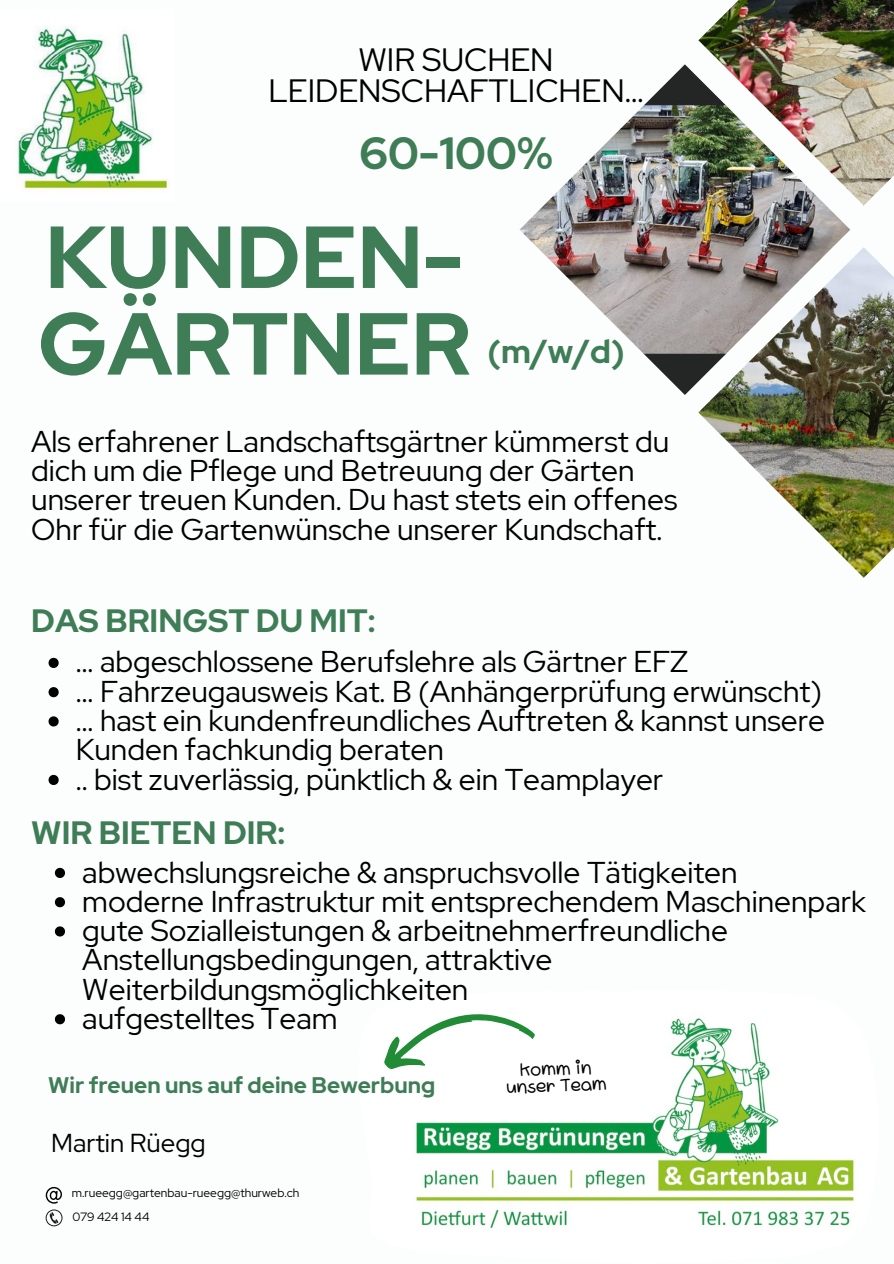
<style>
.page{position:relative;width:894px;height:1264px;background:#fff}
.page>*{position:absolute;margin:0;border:0;box-sizing:border-box;transform-origin:0 0}
.t1{font:700 87.75px/86.7px "Red Hat Display";color:#3f7d57}
.t2{font:700 45px "Red Hat Display";color:#3f7d57}
.t3{font:700 33px "Red Hat Display";color:#3f7d57}
.t4{font:700 32.25px "Red Hat Display";color:#3f7d57}
.t5{font:32.25px/31.5px "Red Hat Display";color:#000;text-align:center}
.t6{font:30px/29.2px "Red Hat Display";color:#000}
.t7{font:25.8px "Red Hat Display";color:#000}
.t8{font:700 22.5px "Red Hat Display";color:#3f7d57}
.t9{font:17.4px/17px "FC Rainbow";color:#000;text-align:center}
.t10{font:12px "Red Hat Display";color:#000}
</style>
<div class="page">
<img style="left:17px;top:27px;width:152px;height:163px">
<img style="left:391px;top:1018px;width:463px;height:211px">
<svg style="left:46px;top:1186px;width:16px;height:17px"></svg>
<svg style="left:46px;top:1209px;width:16px;height:17px"></svg>
<svg style="left:384px;top:1014px;width:151px;height:55px"></svg>
<img style="left:519px;top:64px;width:331px;height:331px">
<svg style="left:49px;top:658px;width:10px;height:10px"></svg>
<svg style="left:49px;top:687px;width:10px;height:10px"></svg>
<svg style="left:49px;top:716px;width:10px;height:10px"></svg>
<svg style="left:49px;top:775px;width:10px;height:10px"></svg>
<svg style="left:55px;top:867px;width:10px;height:11px"></svg>
<svg style="left:55px;top:897px;width:10px;height:10px"></svg>
<svg style="left:55px;top:926px;width:10px;height:10px"></svg>
<svg style="left:55px;top:1014px;width:10px;height:10px"></svg>
<img style="left:698px;top:0;width:195px;height:205px">
<img style="left:698px;top:247px;width:195px;height:330px">
<p class="t5" style="left:268px;top:43px;width:377px">WIR SUCHEN<br>LEIDENSCHAFTLICHEN…</p>
<h2 class="t2" style="left:359px;top:123px;width:195px">60-100%</h2>
<h1 class="t1" style="left:38px;top:213px;width:434px">KUNDEN-<br>GÄRTNER</h1>
<p class="t3" style="left:487px;top:330px;width:139px">(m/w/d)</p>
<p class="t6" style="left:31px;top:426px;width:647px">Als erfahrener Landschaftsgärtner kümmerst du dich um die Pflege und Betreuung der Gärten unserer treuen Kunden. Du hast stets ein offenes Ohr für die Gartenwünsche unserer Kundschaft.</p>
<p class="t4" style="left:31px;top:599px;width:346px">DAS BRINGST DU MIT:</p>
<p class="t6" style="left:76px;top:646px;width:750px">… abgeschlossene Berufslehre als Gärtner EFZ<br>… Fahrzeugausweis Kat. B (Anhängerprüfung erwünscht) … hast ein kundenfreundliches Auftreten &amp; kannst unsere Kunden fachkundig beraten<br>.. bist zuverlässig, pünktlich &amp; ein Teamplayer</p>
<p class="t4" style="left:31px;top:811px;width:255px">WIR BIETEN DIR:</p>
<p class="t6" style="left:82px;top:856px;width:785px">abwechslungsreiche &amp; anspruchsvolle Tätigkeiten moderne Infrastruktur mit entsprechendem Maschinenpark gute Sozialleistungen &amp; arbeitnehmerfreundliche Anstellungsbedingungen, attraktive Weiterbildungsmöglichkeiten<br>aufgestelltes Team</p>
<p class="t8" style="left:48px;top:1070px;width:388px">Wir freuen uns auf deine Bewerbung</p>
<p class="t7" style="left:51px;top:1125px;width:156px">Martin Rüegg</p>
<p class="t10" style="left:72px;top:1184px;width:229px">m.rueegg@gartenbau-rueegg@thurweb.ch</p>
<p class="t10" style="left:73px;top:1209px;width:78px">079 424 14 44</p>
<p class="t9" style="left:505px;top:1061px;width:102px;rotate:-2deg">komm in unser Team</p>
</div>
